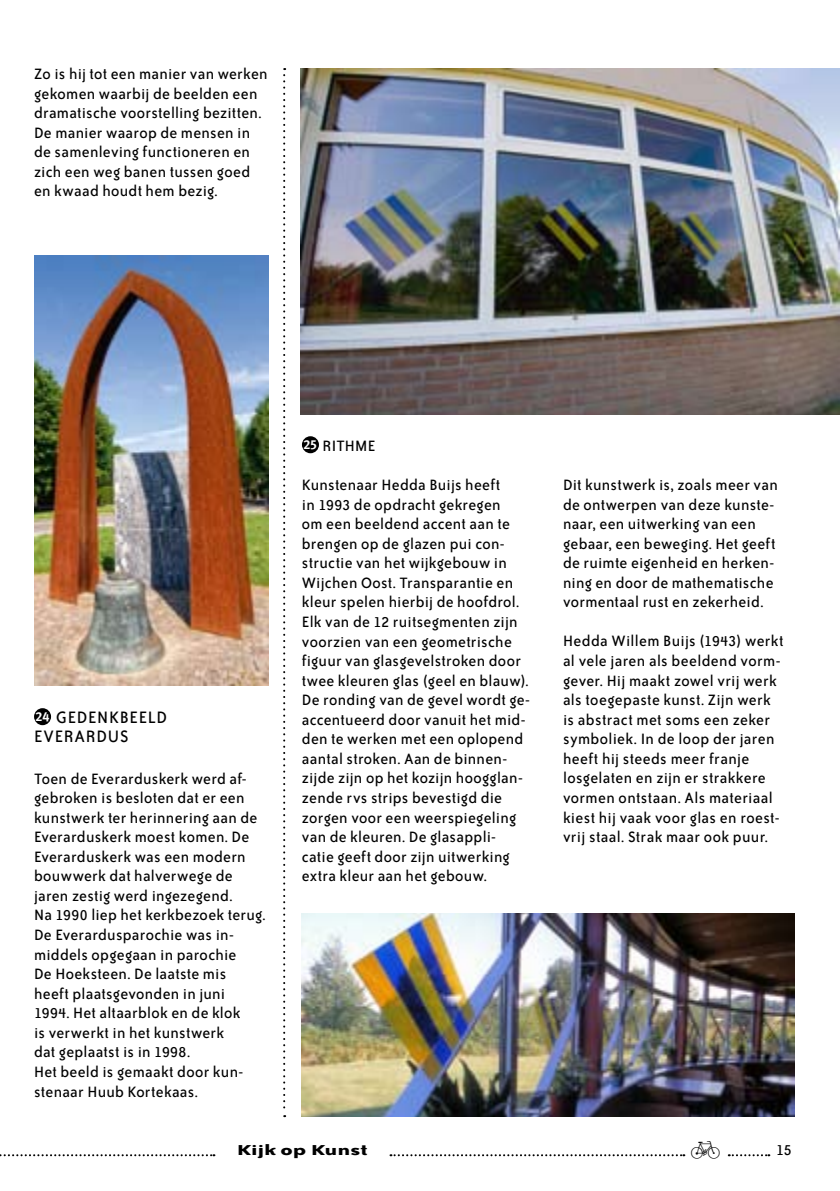
<style>
.page{position:relative;width:840px;height:1191px;background:#fff}
.page>*{position:absolute;margin:0;border:0;box-sizing:border-box;transform-origin:0 0}
.t1{font:37.2px "Zeal";color:#000}
.t2{font:19px/19.6px "Bailey Sans ITC";letter-spacing:.04em;color:#000}
.t3{font:17.2px/19.6px "Bailey Sans ITC";letter-spacing:.015em;color:#000}
.t4{font:700 16.4px "Bailey Sans ITC";color:#000;scale:1.5 1}
.s1{font-family:"Meta Plus Bold Caps";font-size:13px;color:#fff}
</style>
<div class="page">
<svg style="left:390px;top:1154px;width:294px;height:2px"></svg>
<svg style="left:728px;top:1154px;width:41px;height:2px"></svg>
<svg style="left:0;top:1154px;width:214px;height:2px"></svg>
<svg style="left:283px;top:68px;width:2px;height:1049px"></svg>
<div style="left:302px;top:436px;width:17px;height:17px;background:#000;border-radius:50%"></div>
<div style="left:34px;top:708px;width:17px;height:17px;background:#000;border-radius:50%"></div>
<img style="left:300px;top:68px;width:539px;height:346px">
<img style="left:34px;top:255px;width:234px;height:430px">
<img style="left:302px;top:913px;width:492px;height:203px">
<p class="t3" style="left:34px;top:64px;width:235px">Zo is hij tot een manier van werken gekomen waarbij de beelden een dramatische voorstelling bezitten.<br>De manier waarop de mensen in de samenleving functioneren en zich een weg banen tussen goed en kwaad houdt hem bezig.</p>
<p class="t2" style="left:34px;top:707px;width:134px"><span class="s1">24</span> GEDENKBEELD<br>EVERARDUS</p>
<p class="t3" style="left:34px;top:769px;width:233px">Toen de Everarduskerk werd af&shy;gebroken is besloten dat er een kunstwerk ter herinnering aan de<br>Everarduskerk moest komen. De<br>Everarduskerk was een modern bouwwerk dat halverwege de jaren zestig werd ingezegend.<br>Na 1990 liep het kerkbezoek terug.<br>De Everardusparochie was in&shy;middels opgegaan in parochie<br>De Hoeksteen. De laatste mis<br>heeft plaatsgevonden in juni<br>1994. Het altaarblok en de klok<br>is verwerkt in het kunstwerk<br>dat geplaatst is in 1998.<br>Het beeld is gemaakt door kun&shy;stenaar Huub Kortekaas.</p>
<p class="t3" style="left:303px;top:436px;width:74px"><span class="s1">25</span> RITHME</p>
<p class="t3" style="left:302px;top:475px;width:229px">Kunstenaar Hedda Buijs heeft<br>in 1993 de opdracht gekregen<br>om een beeldend accent aan te brengen op de glazen pui con&shy;structie van het wijkgebouw in<br>Wijchen Oost. Transparantie en kleur spelen hierbij de hoofdrol.<br>Elk van de 12 ruitsegmenten zijn voorzien van een geometrische figuur van glasgevelstroken door twee kleuren glas (geel en blauw).<br>De ronding van de gevel wordt ge&shy;accentueerd door vanuit het mid&shy;den te werken met een oplopend aantal stroken. Aan de binnen&shy;zijde zijn op het kozijn hoogglan&shy;zende rvs strips bevestigd die zorgen voor een weerspiegeling van de kleuren. De glasappli&shy;catie geeft door zijn uitwerking extra kleur aan het gebouw.</p>
<p class="t3" style="left:562px;top:475px;width:216px">Dit kunstwerk is, zoals meer van de ontwerpen van deze kunste&shy;naar, een uitwerking van een gebaar, een beweging. Het geeft de ruimte eigenheid en herken&shy;ning en door de mathematische vormentaal rust en zekerheid.</p>
<p class="t3" style="left:562px;top:632px;width:222px">Hedda Willem Buijs (1943) werkt al vele jaren als beeldend vorm&shy;gever. Hij maakt zowel vrij werk als toegepaste kunst. Zijn werk is abstract met soms een zeker symboliek. In de loop der jaren heeft hij steeds meer franje losgelaten en zijn er strakkere vormen ontstaan. Als materiaal kiest hij vaak voor glas en roest&shy;vrij staal. Strak maar ook puur.</p>
<h1 class="t1" style="left:686px;top:1131px;width:39px">∆</h1>
<p class="t4" style="left:236px;top:1141px;width:89px">Kijk op Kunst</p>
<p class="t3" style="left:775px;top:1140px;width:17px">15</p>
</div>
